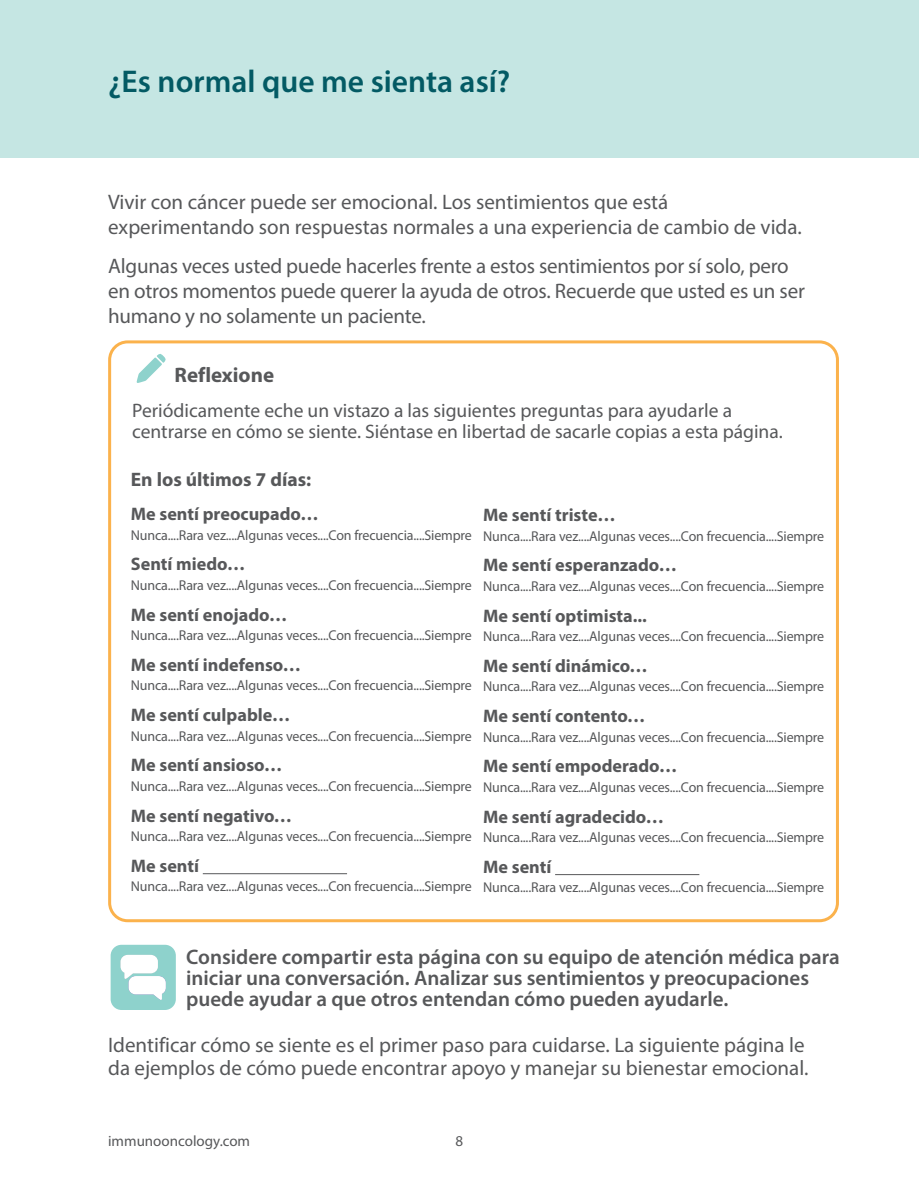
<style>
.page{position:relative;width:919px;height:1189px;background:#fff}
.page>*{position:absolute;margin:0;border:0;box-sizing:border-box;transform-origin:0 0}
.t1{font:600 31.5px "Myriad Pro";color:#035a64}
.t2{font:21px/25.2px "Myriad Pro";color:#57585a}
.t3{font:600 21px/21px "Myriad Pro";color:#57585a}
.t4{font:700 21px "Myriad Pro";color:#57585a}
.t5{font:19.5px/21px "Myriad Pro";color:#57585a}
.t6{font:700 19.5px "Myriad Pro";color:#57585a}
.t7{font:700 18.15px "Myriad Pro";color:#57585a}
.t8{font:15px "Myriad Pro";color:#57585a}
.t9{font:14.25px "Myriad Pro";letter-spacing:-.01em;color:#57585a}
</style>
<div class="page">
<div style="left:0;top:0;width:918px;height:158px;background:#c5e6e3"></div>
<div style="left:108px;top:340px;width:730px;height:582px;border:3px solid #fbb24c;border-radius:18px"></div>
<hr style="left:203px;top:873px;width:144px;height:1px;background:#57585a">
<hr style="left:555px;top:873px;width:144px;height:1px;background:#57585a">
<svg style="left:136px;top:354px;width:30px;height:29px"></svg>
<div style="left:111px;top:944px;width:65px;height:65px;background:#8ed2cc;border-radius:11px"></div>
<svg style="left:120px;top:954px;width:46px;height:45px"></svg>
<h1 class="t1" style="left:108px;top:62px;width:403px">¿Es normal que me sienta así?</h1>
<h2 class="t2" style="left:108px;top:189px;width:695px">Vivir con cáncer puede ser emocional. Los sentimientos que está experimentando son respuestas normales a una experiencia de cambio de vida.</h2>
<h2 class="t2" style="left:108px;top:252px;width:698px">Algunas veces usted puede hacerles frente a estos sentimientos por sí solo, pero en otros momentos puede querer la ayuda de otros. Recuerde que usted es un ser humano y no solamente un paciente.</h2>
<h2 class="t4" style="left:174px;top:361px;width:101px">Reflexione</h2>
<h3 class="t5" style="left:132px;top:399px;width:652px">Periódicamente eche un vistazo a las siguientes preguntas para ayudarle a centrarse en cómo se siente. Siéntase en libertad de sacarle copias a esta página.</h3>
<h3 class="t6" style="left:131px;top:466px;width:182px">En los últimos 7 días:</h3>
<p class="t7" style="left:131px;top:502px;width:189px">Me sentí preocupado…</p>
<p class="t9" style="left:131px;top:526px;width:342px">Nunca....Rara vez....Algunas veces....Con frecuencia....Siempre</p>
<p class="t7" style="left:131px;top:552px;width:116px">Sentí miedo…</p>
<p class="t9" style="left:131px;top:576px;width:342px">Nunca....Rara vez....Algunas veces....Con frecuencia....Siempre</p>
<p class="t7" style="left:131px;top:602px;width:158px">Me sentí enojado…</p>
<p class="t9" style="left:131px;top:626px;width:342px">Nunca....Rara vez....Algunas veces....Con frecuencia....Siempre</p>
<p class="t7" style="left:131px;top:652px;width:171px">Me sentí indefenso…</p>
<p class="t9" style="left:131px;top:676px;width:342px">Nunca....Rara vez....Algunas veces....Con frecuencia....Siempre</p>
<p class="t7" style="left:131px;top:703px;width:161px">Me sentí culpable…</p>
<p class="t9" style="left:131px;top:727px;width:342px">Nunca....Rara vez....Algunas veces....Con frecuencia....Siempre</p>
<p class="t7" style="left:131px;top:753px;width:153px">Me sentí ansioso…</p>
<p class="t9" style="left:131px;top:777px;width:342px">Nunca....Rara vez....Algunas veces....Con frecuencia....Siempre</p>
<p class="t7" style="left:131px;top:803px;width:163px">Me sentí negativo…</p>
<p class="t9" style="left:131px;top:827px;width:342px">Nunca....Rara vez....Algunas veces....Con frecuencia....Siempre</p>
<p class="t7" style="left:131px;top:853px;width:70px">Me sentí</p>
<p class="t9" style="left:131px;top:877px;width:342px">Nunca....Rara vez....Algunas veces....Con frecuencia....Siempre</p>
<p class="t7" style="left:483px;top:503px;width:134px">Me sentí triste…</p>
<p class="t9" style="left:483px;top:527px;width:342px">Nunca....Rara vez....Algunas veces....Con frecuencia....Siempre</p>
<p class="t7" style="left:483px;top:553px;width:195px">Me sentí esperanzado…</p>
<p class="t9" style="left:483px;top:577px;width:342px">Nunca....Rara vez....Algunas veces....Con frecuencia....Siempre</p>
<p class="t7" style="left:483px;top:603px;width:165px">Me sentí optimista...</p>
<p class="t9" style="left:483px;top:627px;width:342px">Nunca....Rara vez....Algunas veces....Con frecuencia....Siempre</p>
<p class="t7" style="left:483px;top:653px;width:166px">Me sentí dinámico…</p>
<p class="t9" style="left:483px;top:677px;width:342px">Nunca....Rara vez....Algunas veces....Con frecuencia....Siempre</p>
<p class="t7" style="left:483px;top:704px;width:164px">Me sentí contento…</p>
<p class="t9" style="left:483px;top:727px;width:342px">Nunca....Rara vez....Algunas veces....Con frecuencia....Siempre</p>
<p class="t7" style="left:483px;top:754px;width:195px">Me sentí empoderado…</p>
<p class="t9" style="left:483px;top:778px;width:342px">Nunca....Rara vez....Algunas veces....Con frecuencia....Siempre</p>
<p class="t7" style="left:483px;top:804px;width:182px">Me sentí agradecido…</p>
<p class="t9" style="left:483px;top:828px;width:342px">Nunca....Rara vez....Algunas veces....Con frecuencia....Siempre</p>
<p class="t7" style="left:483px;top:854px;width:70px">Me sentí</p>
<p class="t9" style="left:483px;top:878px;width:342px">Nunca....Rara vez....Algunas veces....Con frecuencia....Siempre</p>
<h2 class="t3" style="left:186px;top:945px;width:655px">Considere compartir esta página con su equipo de atención médica para iniciar una conversación. Analizar sus sentimientos y preocupaciones puede ayudar a que otros entendan cómo pueden ayudarle.</h2>
<h2 class="t2" style="left:108px;top:1032px;width:701px;line-height:23.4px">Identificar cómo se siente es el primer paso para cuidarse. La siguiente página le da ejemplos de cómo puede encontrar apoyo y manejar su bienestar emocional.</h2>
<p class="t8" style="left:108px;top:1131px;width:143px">immunooncology.com</p>
<p class="t8" style="left:455px;top:1131px;width:9px">8</p>
</div>
